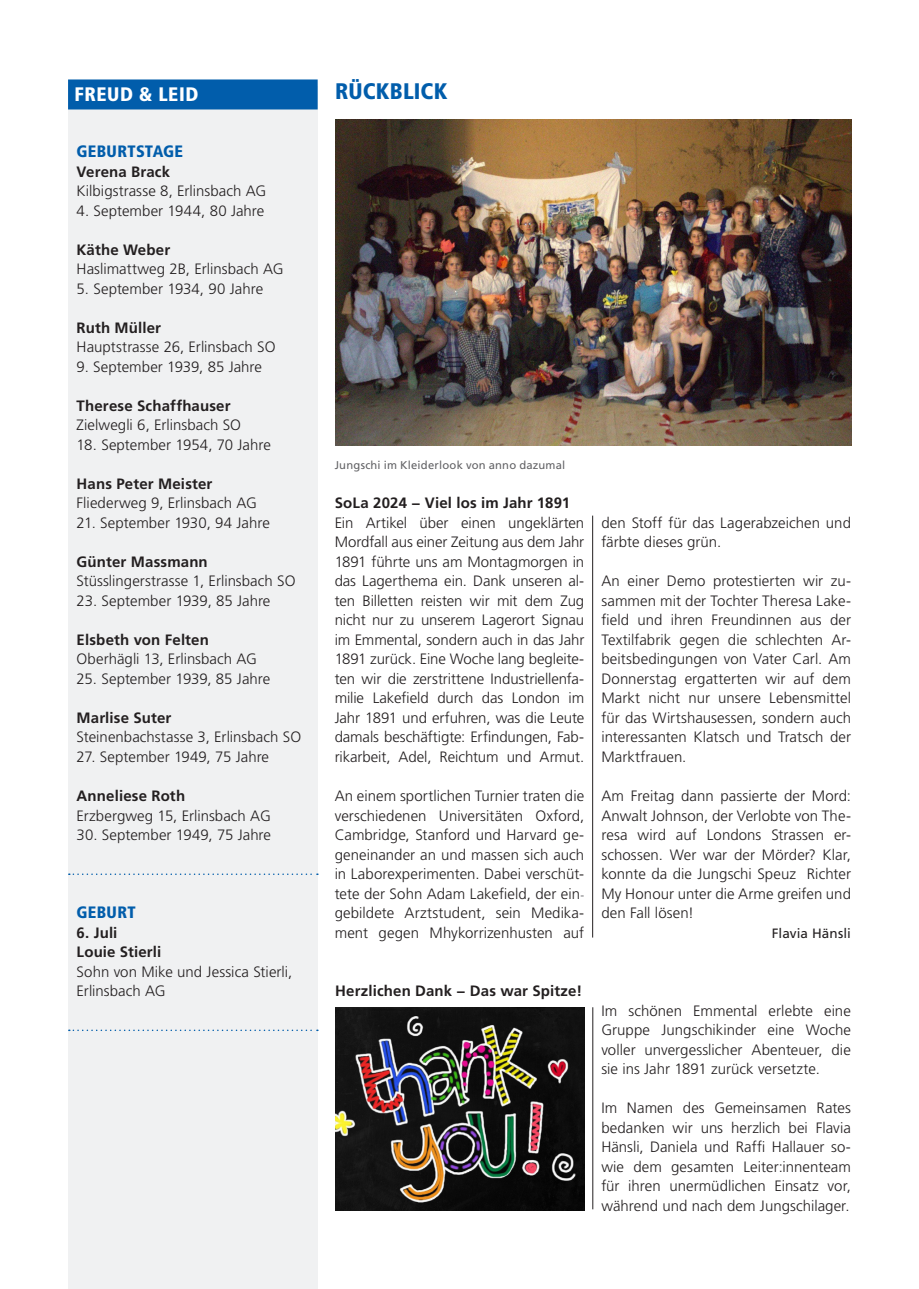
<style>
.page{position:relative;width:919px;height:1289px;background:#fff}
.page>*{position:absolute;margin:0;border:0;box-sizing:border-box;transform-origin:0 0}
._5_Titel_blau_15pt{font:900 condensed 22.5px "Frutiger LT Std";letter-spacing:.005em;color:#015dab}
._4_Titel_weiss_in_Balken_blau{font:900 condensed 19.5px "Frutiger LT Std";letter-spacing:.03em;color:#fff}
._2_Titel_blau_Einzug_11pt{font:900 condensed 16.5px "Frutiger LT Std";letter-spacing:.02em;color:#015dab}
._2_Lt_Blocksatz{font:300 15px/19.5px "Frutiger LT Std";color:#231f20;text-align:justify}
._1_Lt_Einzug{font:300 15px/19.5px "Frutiger LT Std";letter-spacing:.005em;color:#231f20}
._1_Lt_Einzug-2{font:700 15px "Frutiger LT Std";letter-spacing:.01em;color:#231f20}
._2_Lt_Blocksatz-2{font:700 15px "Frutiger LT Std";letter-spacing:.01em;color:#231f20}
.Autor{font:13.5px "Frutiger LT Std";letter-spacing:.01em;color:#231f20}
.Legende{font:11.25px "Frutiger LT Std";letter-spacing:.02em;color:#636366}
.s1{font-weight:400;font-size:11.25px;color:#636366}
</style>
<div class="page">
<img style="left:335px;top:119px;width:516px;height:327px">
<img style="left:335px;top:1007px;width:249px;height:203px">
<div style="left:68px;top:86px;width:249px;height:1202px;background:#f0f1f2"></div>
<div style="left:68px;top:79px;width:249px;height:30px;background:#015dab"></div>
<svg style="left:69px;top:873px;width:249px;height:2px"></svg>
<svg style="left:69px;top:1029px;width:249px;height:2px"></svg>
<hr style="left:592px;top:515px;width:1px;height:422px;background:#231f20">
<hr style="left:592px;top:1007px;width:1px;height:202px;background:#231f20">
<p class="_4_Titel_weiss_in_Balken_blau" style="left:74px;top:82px;width:125px">FREUD &amp; LEID</p>
<p class="_2_Titel_blau_Einzug_11pt" style="left:77px;top:141px;width:108px">GEBURTSTAGE</p>
<p class="_1_Lt_Einzug-2" style="left:77px;top:163px;width:95px">Verena Brack</p>
<p class="_1_Lt_Einzug" style="left:77px;top:181px;width:191px">Kilbigstrasse 8, Erlinsbach AG</p>
<p class="_1_Lt_Einzug" style="left:77px;top:201px;width:189px">4. September 1944, 80 Jahre</p>
<p class="_1_Lt_Einzug-2" style="left:77px;top:241px;width:95px">Käthe Weber</p>
<p class="_1_Lt_Einzug" style="left:77px;top:259px;width:208px">Haslimattweg 2B, Erlinsbach AG</p>
<p class="_1_Lt_Einzug" style="left:77px;top:279px;width:188px">5. September 1934, 90 Jahre</p>
<p class="_1_Lt_Einzug-2" style="left:77px;top:319px;width:86px">Ruth Müller</p>
<p class="_1_Lt_Einzug" style="left:77px;top:337px;width:200px">Hauptstrasse 26, Erlinsbach SO</p>
<p class="_1_Lt_Einzug" style="left:77px;top:357px;width:187px">9. September 1939, 85 Jahre</p>
<p class="_1_Lt_Einzug-2" style="left:77px;top:397px;width:155px">Therese Schaffhauser</p>
<p class="_1_Lt_Einzug" style="left:77px;top:415px;width:166px">Zielwegli 6, Erlinsbach SO</p>
<p class="_1_Lt_Einzug" style="left:77px;top:435px;width:196px">18. September 1954, 70 Jahre</p>
<p class="_1_Lt_Einzug-2" style="left:77px;top:475px;width:137px">Hans Peter Meister</p>
<p class="_1_Lt_Einzug" style="left:77px;top:493px;width:182px">Fliederweg 9, Erlinsbach AG</p>
<p class="_1_Lt_Einzug" style="left:77px;top:513px;width:195px">21. September 1930, 94 Jahre</p>
<p class="_1_Lt_Einzug-2" style="left:77px;top:553px;width:133px">Günter Massmann</p>
<p class="_1_Lt_Einzug" style="left:77px;top:571px;width:220px">Stüsslingerstrasse 1, Erlinsbach SO</p>
<p class="_1_Lt_Einzug" style="left:77px;top:591px;width:195px">23. September 1939, 85 Jahre</p>
<p class="_1_Lt_Einzug-2" style="left:77px;top:631px;width:134px">Elsbeth von Felten</p>
<p class="_1_Lt_Einzug" style="left:77px;top:649px;width:182px">Oberhägli 13, Erlinsbach AG</p>
<p class="_1_Lt_Einzug" style="left:77px;top:669px;width:195px">25. September 1939, 85 Jahre</p>
<p class="_1_Lt_Einzug-2" style="left:77px;top:709px;width:96px">Marlise Suter</p>
<p class="_1_Lt_Einzug" style="left:77px;top:727px;width:226px">Steinenbachstasse 3, Erlinsbach SO</p>
<p class="_1_Lt_Einzug" style="left:77px;top:747px;width:194px">27. September 1949, 75 Jahre</p>
<p class="_1_Lt_Einzug-2" style="left:77px;top:787px;width:110px">Anneliese Roth</p>
<p class="_1_Lt_Einzug" style="left:77px;top:805px;width:196px">Erzbergweg 15, Erlinsbach AG</p>
<p class="_1_Lt_Einzug" style="left:77px;top:825px;width:196px">30. September 1949, 75 Jahre</p>
<p class="_2_Titel_blau_Einzug_11pt" style="left:77px;top:902px;width:61px">GEBURT</p>
<p class="_1_Lt_Einzug-2" style="left:77px;top:923px;width:42px">6. Juli</p>
<p class="_1_Lt_Einzug-2" style="left:77px;top:943px;width:86px">Louie Stierli</p>
<p class="_1_Lt_Einzug" style="left:77px;top:961px;width:217px">Sohn von Mike und Jessica Stierli,<br>Erlinsbach AG</p>
<p class="_5_Titel_blau_15pt" style="left:335px;top:77px;width:114px">RÜCKBLICK</p>
<p class="Legende" style="left:334px;top:459px;width:232px">Jungschi im Kleiderlook von anno dazumal</p>
<p class="_2_Lt_Blocksatz-2" style="left:334px;top:494px;width:237px">SoLa 2024 − Viel los im Jahr 1891</p>
<p class="_2_Lt_Blocksatz" style="left:334px;top:513px;width:251px">Ein Artikel über einen ungeklärten Mordfall aus einer Zeitung aus dem Jahr 1891 führte uns am Montagmorgen in das Lagerthema ein. Dank unseren al&shy;ten Billetten reisten wir mit dem Zug nicht nur zu unserem Lagerort Signau im Emmental, sondern auch in das Jahr 1891 zurück. Eine Woche lang begleite&shy;ten wir die zerstrittene Industriellenfa&shy;milie Lakefield durch das London im Jahr 1891 und erfuhren, was die Leute damals beschäftigte: Erfindungen, Fab&shy;rikarbeit, Adel, Reichtum und Armut.</p>
<p class="_2_Lt_Blocksatz" style="left:334px;top:786px;width:251px">An einem sportlichen Turnier traten die verschiedenen Universitäten Oxford, Cambridge, Stanford und Harvard ge&shy;geneinander an und massen sich auch in Laborexperimenten. Dabei verschüt&shy;tete der Sohn Adam Lakefield, der ein<span class="s1">-</span></p>
<p class="_2_Lt_Blocksatz" style="left:334px;top:903px;width:251px">gebildete Arztstudent, sein Medika-</p>
<p class="_2_Lt_Blocksatz" style="left:334px;top:922px;width:251px">ment gegen Mhykorrizenhusten auf</p>
<p class="_2_Lt_Blocksatz" style="left:601px;top:513px;width:251px">den Stoff für das Lagerabzeichen und färbte dieses grün.</p>
<p class="_2_Lt_Blocksatz" style="left:601px;top:571px;width:251px">An einer Demo protestierten wir zu&shy;sammen mit der Tochter Theresa Lake&shy;field und ihren Freundinnen aus der Textilfabrik gegen die schlechten Ar&shy;beitsbedingungen von Vater Carl. Am Donnerstag ergatterten wir auf dem Markt nicht nur unsere Lebensmittel für das Wirtshausessen, sondern auch interessanten Klatsch und Tratsch der Marktfrauen.</p>
<p class="_2_Lt_Blocksatz" style="left:601px;top:786px;width:251px">Am Freitag dann passierte der Mord:<br>Anwalt Johnson, der Verlobte von The&shy;resa wird auf Londons Strassen er&shy;schossen. Wer war der Mörder? Klar, konnte da die Jungschi Speuz Richter My Honour unter die Arme greifen und den Fall lösen!</p>
<p class="Autor" style="left:771px;top:924px;width:81px">Flavia Hänsli</p>
<p class="_2_Lt_Blocksatz-2" style="left:335px;top:982px;width:248px">Herzlichen Dank − Das war Spitze!</p>
<p class="_2_Lt_Blocksatz" style="left:601px;top:1000px;width:251px">Im schönen Emmental erlebte eine Gruppe Jungschikinder eine Woche voller unvergesslicher Abenteuer, die sie ins Jahr 1891 zurück versetzte.</p>
<p class="_2_Lt_Blocksatz" style="left:601px;top:1098px;width:251px">Im Namen des Gemeinsamen Rates bedanken wir uns herzlich bei Flavia Hänsli, Daniela und Raffi Hallauer so&shy;wie dem gesamten Leiter:innenteam für ihren unermüdlichen Einsatz vor, während und nach dem Jungschilager.</p>
</div>
